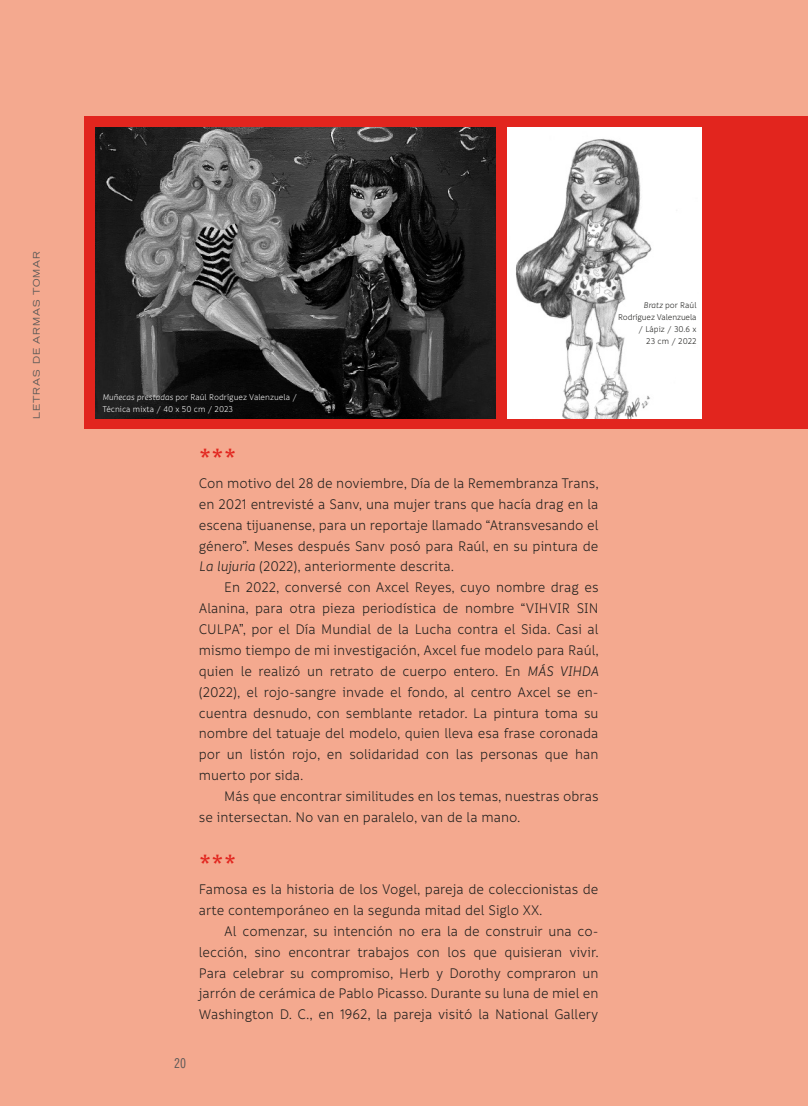
<style>
.page{position:relative;width:808px;height:1106px;background:#f4a98f}
.page>*{position:absolute;margin:0;border:0;box-sizing:border-box;transform-origin:0 0}
.Subtítulos{font:700 25.5px "Trade Gothic LT";color:#e2251e}
.Cuerpo_de_texto_con{font:15px/20.9px "Informative";color:#1d1d1b;text-align:justify;scale:.95 1}
.Cuerpo_de_texto_sin{font:15px/20.9px "Informative";color:#1d1d1b;text-align:justify;scale:.95 1}
.t1{font:13.5px "Trade Gothic LT Cond Eighteen";color:#575756}
.Pies_de_fotos{font:9px/12px "Informative";color:#fff;scale:.95 1}
.Pies_de_fotos-2{font:9px/12px "Informative";letter-spacing:-.015em;color:#1d1d1b;text-align:right;scale:.95 1}
.t2{font:expanded 9px "Trade Gothic LT";letter-spacing:.1em;color:#575756}
.s1{font-style:italic}
</style>
<div class="page">
<div style="left:85px;top:117px;width:723px;height:312px;background:#e2251e"></div>
<img style="left:96px;top:128px;width:400px;height:291px">
<img style="left:508px;top:128px;width:194px;height:291px">
<p class="t2" style="left:31px;top:419px;width:169px;rotate:-90deg">LETRAS DE ARMAS TOMAR</p>
<p class="Pies_de_fotos" style="left:102px;top:392px;width:206px"><span class="s1">Muñecas prestadas</span> por Raúl Rodríguez Valenzuela /<br>Técnica mixta / 40 x 50 cm / 2023</p>
<p class="Subtítulos" style="left:199px;top:442px;width:39px">***</p>
<p class="Cuerpo_de_texto_sin" style="left:199px;top:473px;width:423px">Con motivo del 28 de noviembre, Día de la Remembranza Trans, en 2021 entrevisté a Sanv, una mujer trans que hacía drag en la escena tijuanense, para un reportaje llamado “Atransvesando el género”. Meses después Sanv posó para Raúl, en su pintura de <span class="s1">La lujuria</span> (2022), anteriormente descrita.</p>
<p class="Cuerpo_de_texto_con" style="left:199px;top:577px;width:423px;text-indent:26px">En 2022, conversé con Axcel Reyes, cuyo nombre drag es Alanina, para otra pieza periodística de nombre “VIHVIR SIN CULPA”, por el Día Mundial de la Lucha contra el Sida. Casi al mismo tiempo de mi investigación, Axcel fue modelo para Raúl, quien le realizó un retrato de cuerpo entero. En <span class="s1">MÁS VIHDA </span>(2022), el rojo-sangre invade el fondo, al centro Axcel se en&shy;cuentra desnudo, con semblante retador. La pintura toma su nombre del tatuaje del modelo, quien lleva esa frase coronada por un listón rojo, en solidaridad con las personas que han muerto por sida.</p>
<p class="Cuerpo_de_texto_con" style="left:199px;top:786px;width:422px;text-indent:26px">Más que encontrar similitudes en los temas, nuestras obras se intersectan. No van en paralelo, van de la mano.</p>
<p class="Subtítulos" style="left:199px;top:848px;width:39px">***</p>
<p class="Cuerpo_de_texto_sin" style="left:199px;top:879px;width:422px">Famosa es la historia de los Vogel, pareja de coleccionistas de arte contemporáneo en la segunda mitad del Siglo XX.</p>
<p class="Cuerpo_de_texto_con" style="left:199px;top:921px;width:423px;text-indent:26px">Al comenzar, su intención no era la de construir una co&shy;lección, sino encontrar trabajos con los que quisieran vivir.<br>Para celebrar su compromiso, Herb y Dorothy compraron un jarrón de cerámica de Pablo Picasso. Durante su luna de miel en Washington D. C., en 1962, la pareja visitó la National Gallery</p>
<p class="t1" style="left:174px;top:1055px;width:13px">20</p>
<p class="Pies_de_fotos-2" style="left:618px;top:300px;width:84px"><span class="s1">Bratz</span> por Raúl<br>Rodríguez Valenzuela / Lápiz / 30.6 x<br>23 cm / 2022</p>
</div>
